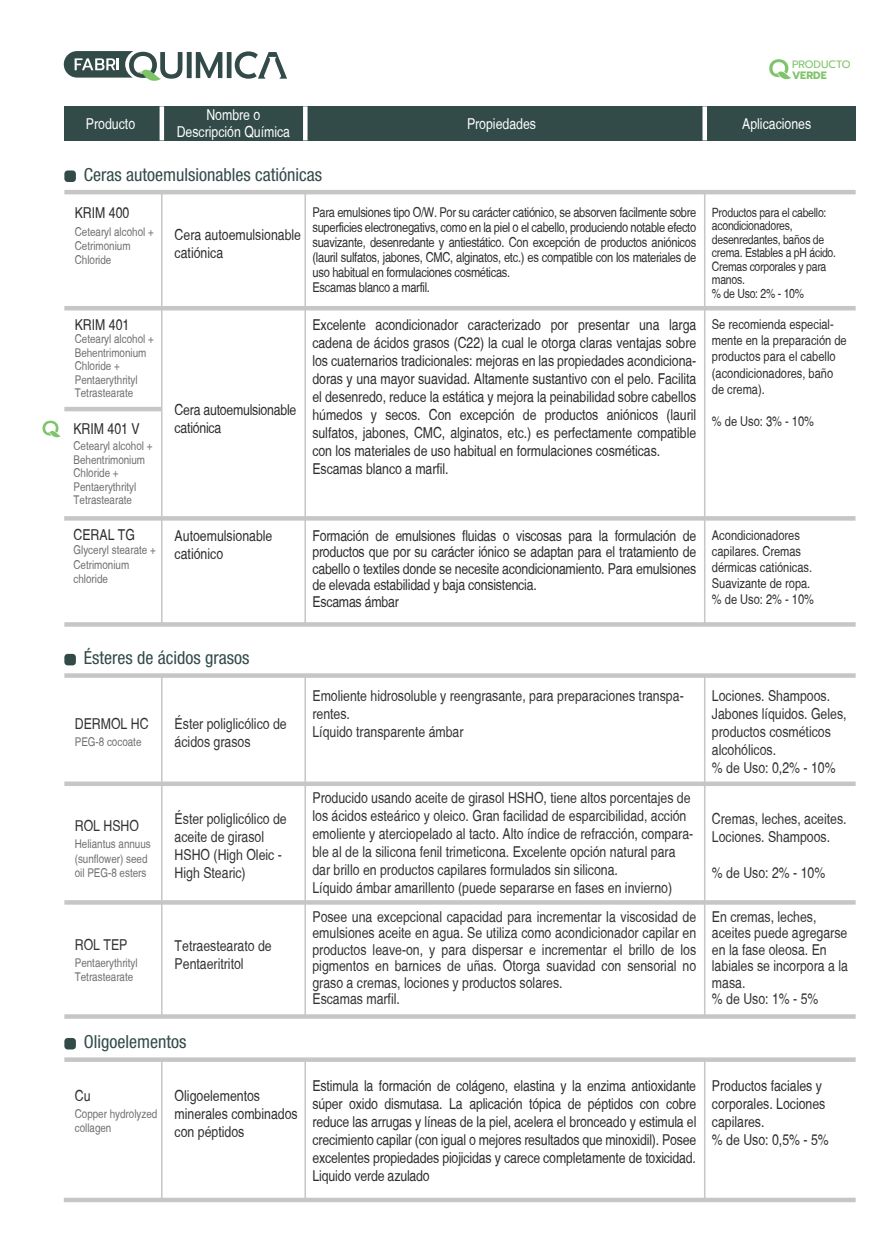
<style>
.page{position:relative;width:893px;height:1234px;background:#fff}
.page>*{position:absolute;margin:0;border:0;box-sizing:border-box;transform-origin:0 0}
.t1{font:condensed 18px "Helvetica Neue LT Std";color:#324b49}
.t2{font:condensed 15px/18px "Helvetica";letter-spacing:-.005em;color:#2e2d2c}
.t3{font:condensed 15px/18px "Helvetica";color:#343233}
.t4{font:condensed 15px/16.5px "Helvetica";color:#fff;text-align:center}
.t5{font:condensed 13.5px/15px "Helvetica";letter-spacing:-.02em;color:#2e2d2c}
.t6{font:condensed 13.5px/16.2px "Helvetica";color:#2e2d2c}
.t7{font:condensed 12.75px/13.5px "Helvetica";letter-spacing:-.02em;color:#2e2d2c}
.t8{font:condensed 12px/13.5px "Helvetica";color:#706f6f}
.t9{font:condensed 12px/14.4px "Helvetica";color:#6e6f72}
.t10{font:10.65px "Prompt";color:#7ec469}
.t11{font:700 10.65px "Prompt";color:#7ec469}
</style>
<div class="page">
<div style="left:64px;top:170px;width:12px;height:12px;background:#324b49;border-radius:3px"></div>
<hr style="left:161px;top:192px;width:2px;height:431px;background:#c6c6c6">
<hr style="left:304px;top:192px;width:2px;height:431px;background:#c6c6c6">
<hr style="left:704px;top:192px;width:1px;height:431px;background:#c6c6c6">
<hr style="left:64px;top:306px;width:792px;height:4px;background:#c6c6c6">
<hr style="left:64px;top:190px;width:792px;height:4px;background:#c6c6c6">
<hr style="left:64px;top:407px;width:98px;height:4px;background:#c6c6c6">
<hr style="left:64px;top:516px;width:791px;height:4px;background:#c6c6c6">
<hr style="left:64px;top:622px;width:792px;height:4px;background:#c6c6c6">
<div style="left:64px;top:653px;width:12px;height:12px;background:#324b49;border-radius:3px"></div>
<hr style="left:161px;top:675px;width:2px;height:340px;background:#c6c6c6">
<hr style="left:304px;top:675px;width:2px;height:340px;background:#c6c6c6">
<hr style="left:704px;top:675px;width:1px;height:341px;background:#c6c6c6">
<svg style="left:64px;top:781px;width:792px;height:4px;background:#cdcdcd"></svg>
<div style="left:64px;top:899px;width:792px;height:5px;background:#c6c6c6"></div>
<svg style="left:64px;top:1014px;width:792px;height:4px;background:#c9c9c9"></svg>
<svg style="left:64px;top:673px;width:792px;height:4px;background:#cacaca"></svg>
<div style="left:64px;top:1037px;width:12px;height:12px;background:#324b49;border-radius:3px"></div>
<hr style="left:161px;top:1058px;width:2px;height:141px;background:#c6c6c6">
<hr style="left:304px;top:1058px;width:2px;height:141px;background:#c6c6c6">
<hr style="left:704px;top:1058px;width:1px;height:141px;background:#c6c6c6">
<svg style="left:64px;top:1197px;width:792px;height:4px;background:#cfcfcf"></svg>
<svg style="left:64px;top:1057px;width:792px;height:4px;background:#cbcbcb"></svg>
<div style="left:64px;top:106px;width:792px;height:34px;background:#324b49"></div>
<div style="left:303px;top:106px;width:5px;height:34px;background:#fff"></div>
<hr style="left:160px;top:106px;width:4px;height:34px;background:#fff">
<div style="left:702px;top:106px;width:5px;height:34px;background:#fff"></div>
<svg style="left:64px;top:51px;width:223px;height:30px"></svg>
<svg style="left:769px;top:59px;width:22px;height:20px"></svg>
<svg style="left:43px;top:420px;width:18px;height:17px"></svg>
<p class="t10" style="left:792px;top:57px;width:60px">PRODUCTO</p>
<p class="t11" style="left:792px;top:67px;width:36px">VERDE</p>
<p class="t4" style="left:177px;top:107px;width:115px">Nombre o<br>Descripción Química</p>
<p class="t4" style="left:86px;top:115px;width:51px">Producto</p>
<p class="t4" style="left:467px;top:115px;width:71px">Propiedades</p>
<p class="t4" style="left:742px;top:115px;width:71px">Aplicaciones</p>
<p class="t1" style="left:84px;top:164px;width:240px">Ceras autoemulsionables catiónicas</p>
<p class="t2" style="left:75px;top:204px;width:56px">KRIM 400</p>
<p class="t8" style="left:75px;top:224px;width:81px;line-height:14.4px">Cetearyl alcohol +<br>Cetrimonium<br>Chloride</p>
<p class="t2" style="left:175px;top:225px;width:128px">Cera autoemulsionable catiónica</p>
<p class="t5" style="left:312px;top:205px;width:385px">Para emulsiones tipo O/W. Por su carácter catiónico, se absorven facilmente sobre superficies electronegativs, como en la piel o el cabello, produciendo notable efecto suavizante, desenredante y antiestático. Con excepción de productos aniónicos (lauril sulfatos, jabones, CMC, alginatos, etc.) es compatible con los materiales de uso habitual en formulaciones cosméticas.<br>Escamas blanco a marfil.</p>
<p class="t2" style="left:75px;top:315px;width:56px">KRIM 401</p>
<p class="t8" style="left:75px;top:332px;width:81px">Cetearyl alcohol +<br>Behentrimonium<br>Chloride +<br>Pentaerythrityl<br>Tetrastearate</p>
<p class="t2" style="left:73px;top:420px;width:68px">KRIM 401 V</p>
<p class="t8" style="left:74px;top:439px;width:81px">Cetearyl alcohol +<br>Behentrimonium<br>Chloride +<br>Pentaerythrityl<br>Tetrastearate</p>
<p class="t2" style="left:175px;top:401px;width:123px">Cera autoemulsionable catiónica</p>
<p class="t2" style="left:312px;top:315px;width:385px">Excelente acondicionador caracterizado por presentar una larga cadena de ácidos grasos (C22) la cual le otorga claras ventajas sobre los cuaternarios tradicionales: mejoras en las propiedades acondiciona&shy;doras y una mayor suavidad. Altamente sustantivo con el pelo. Facilita el desenredo, reduce la estática y mejora la peinabilidad sobre cabellos húmedos y secos. Con excepción de productos aniónicos (lauril sulfatos, jabones, CMC, alginatos, etc.) es perfectamente compatible con los materiales de uso habitual en formulaciones cosméticas.<br>Escamas blanco a marfil.</p>
<p class="t7" style="left:712px;top:205px;width:126px">Productos para el cabello: acondicionadores, desenredantes, baños de crema. Estables a pH ácido.<br>Cremas corporales y para manos.<br>% de Uso: 2% - 10%</p>
<p class="t6" style="left:712px;top:316px;width:136px">Se recomienda especial&shy;mente en la preparación de productos para el cabello (acondicionadores, baño de crema).</p>
<p class="t5" style="left:712px;top:414px;width:104px">% de Uso: 3% - 10%</p>
<p class="t2" style="left:74px;top:525px;width:63px">CERAL TG</p>
<p class="t8" style="left:74px;top:542px;width:84px;line-height:14.4px">Glyceryl stearate +<br>Cetrimonium chloride</p>
<p class="t2" style="left:312px;top:527px;width:385px;line-height:16.5px">Formación de emulsiones fluidas o viscosas para la formulación de productos que por su carácter iónico se adaptan para el tratamiento de cabello o textiles donde se necesite acondicionamiento. Para emulsiones de elevada estabilidad y baja consistencia.<br>Escamas ámbar</p>
<p class="t2" style="left:175px;top:526px;width:99px">Autoemulsionable catiónico</p>
<p class="t6" style="left:712px;top:526px;width:104px">Acondicionadores capilares. Cremas dérmicas catiónicas.<br>Suavizante de ropa. % de Uso: 2% - 10%</p>
<p class="t1" style="left:84px;top:647px;width:167px">Ésteres de ácidos grasos</p>
<p class="t3" style="left:75px;top:714px;width:75px">DERMOL HC</p>
<p class="t9" style="left:75px;top:734px;width:68px">PEG-8 cocoate</p>
<p class="t3" style="left:175px;top:714px;width:114px">Éster poliglicólico de ácidos grasos</p>
<p class="t3" style="left:312px;top:686px;width:373px">Emoliente hidrosoluble y reengrasante, para preparaciones transpa&shy;rentes.<br>Líquido transparente ámbar</p>
<p class="t3" style="left:712px;top:686px;width:136px">Lociones. Shampoos.<br>Jabones líquidos. Geles, productos cosméticos alcohólicos.<br>% de Uso: 0,2% - 10%</p>
<p class="t3" style="left:75px;top:816px;width:66px">ROL HSHO</p>
<p class="t9" style="left:75px;top:836px;width:78px">Heliantus annuus (sunflower) seed oil PEG-8 esters</p>
<p class="t3" style="left:75px;top:935px;width:54px">ROL TEP</p>
<p class="t9" style="left:75px;top:955px;width:64px">Pentaerythrityl<br>Tetrastearate</p>
<p class="t3" style="left:312px;top:788px;width:382px">Producido usando aceite de girasol HSHO, tiene altos porcentajes de los ácidos esteárico y oleico. Gran facilidad de esparcibilidad, acción emoliente y aterciopelado al tacto. Alto índice de refracción, compara&shy;ble al de la silicona fenil trimeticona. Excelente opción natural para dar brillo en productos capilares formulados sin silicona.<br>Líquido ámbar amarillento (puede separarse en fases en invierno)</p>
<p class="t3" style="left:175px;top:809px;width:114px">Éster poliglicólico de aceite de girasol<br>HSHO (High Oleic -<br>High Stearic)</p>
<p class="t3" style="left:712px;top:809px;width:136px">Cremas, leches, aceites.<br>Lociones. Shampoos.</p>
<p class="t3" style="left:712px;top:863px;width:115px">% de Uso: 2% - 10%</p>
<p class="t3" style="left:175px;top:936px;width:99px">Tetraestearato de<br>Pentaeritritol</p>
<p class="t3" style="left:312px;top:908px;width:385px;line-height:16.5px">Posee una excepcional capacidad para incrementar la viscosidad de emulsiones aceite en agua. Se utiliza como acondicionador capilar en productos leave-on, y para dispersar e incrementar el brillo de los pigmentos en barnices de uñas. Otorga suavidad con sensorial no graso a cremas, lociones y productos solares.<br>Escamas marfil.</p>
<p class="t3" style="left:712px;top:908px;width:138px;line-height:16.5px">En cremas, leches, aceites puede agregarse en la fase oleosa. En labiales se incorpora a la masa.<br>% de Uso: 1% - 5%</p>
<p class="t1" style="left:84px;top:1031px;width:104px">Oligoelementos</p>
<p class="t2" style="left:75px;top:1085px;width:17px">Cu</p>
<p class="t8" style="left:75px;top:1106px;width:84px;line-height:14.4px">Copper hydrolyzed collagen</p>
<p class="t2" style="left:175px;top:1086px;width:125px">Oligoelementos minerales combinados con péptidos</p>
<p class="t2" style="left:312px;top:1076px;width:385px;text-align:justify">Estimula la formación de colágeno, elastina y la enzima antioxidante súper oxido dismutasa. La aplicación tópica de péptidos con cobre reduce las arrugas y líneas de la piel, acelera el bronceado y estimula el crecimiento capilar (con igual o mejores resultados que minoxidil). Posee excelentes propiedades piojicidas y carece completamente de toxicidad.<br>Liquido verde azulado</p>
<p class="t2" style="left:712px;top:1076px;width:118px">Productos faciales y corporales. Lociones capilares.<br>% de Uso: 0,5% - 5%</p>
</div>
